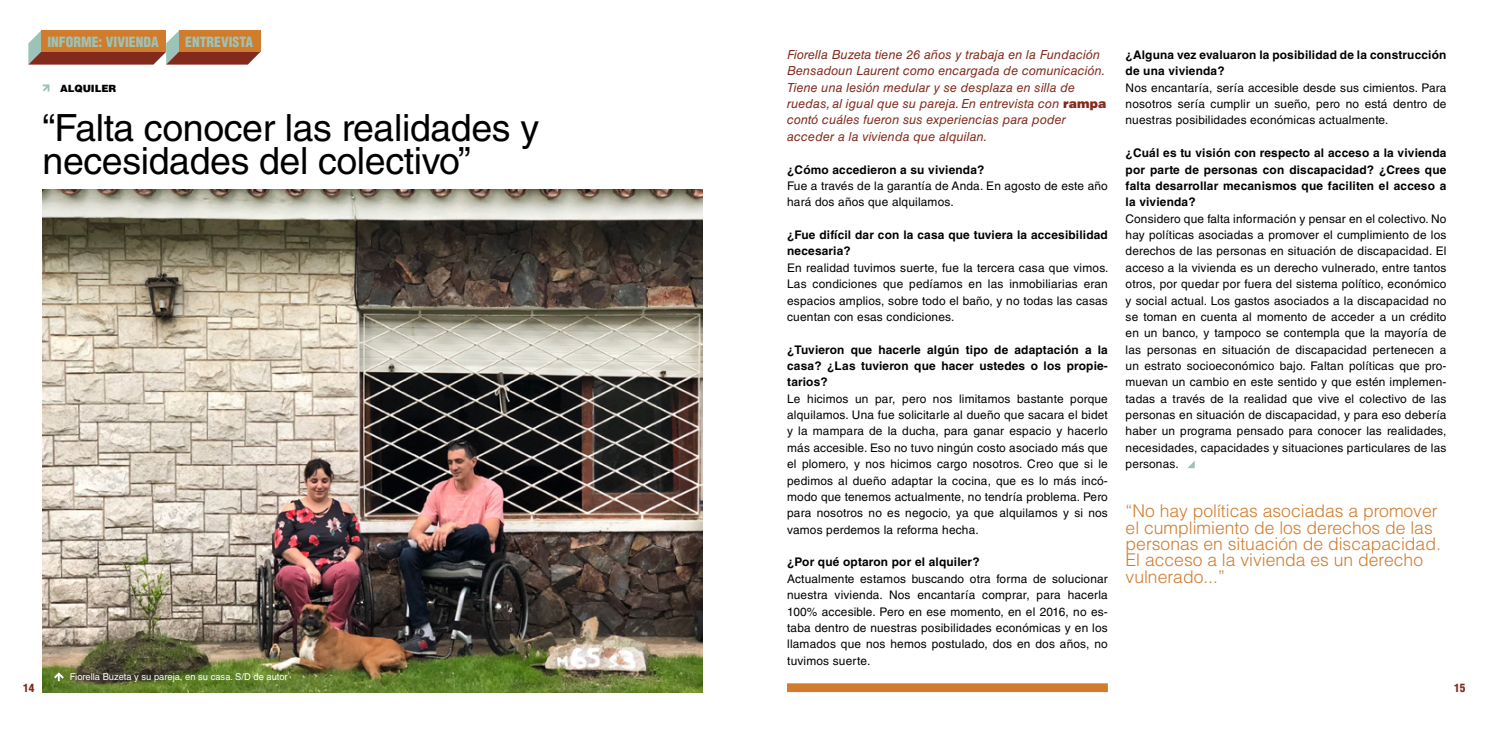
<style>
.page{position:relative;width:1489px;height:745px;background:#fff}
.page>*{position:absolute;margin:0;border:0;box-sizing:border-box;transform-origin:0 0}
.t1{font:37.5px/32.8px "Helvetica LT Std";letter-spacing:-.01em;color:#000}
.t2{font:300 17.5px/16.4px "Helvetica LT Std";color:#d17c2c}
.t3{font:900 condensed 13.75px "Helvetica LT Std";color:#9cc3b7}
.t4{font:italic 12.5px/16.4px "Helvetica LT Std";letter-spacing:.01em;color:#822b1d}
.t5{font:11.88px/16.4px "Helvetica LT Std";letter-spacing:.015em;color:#000;text-align:justify}
.t6{font:700 11.88px/16.4px "Helvetica LT Std";letter-spacing:.015em;color:#000}
.t7{font:900 condensed 11.25px "Helvetica LT Std";color:#822b1d}
.t8{font:900 10px "Helvetica LT Std";letter-spacing:-.01em;color:#000}
.t9{font:9.38px "Helvetica LT Std";color:#fff}
.s1{font-weight:900;font-style:normal}
</style>
<div class="page">
<svg style="left:42px;top:84px;width:8px;height:8px"></svg>
<img style="left:43px;top:190px;width:659px;height:501px">
<div style="left:787px;top:682px;width:320px;height:9px;background:#d17c2c"></div>
<svg style="left:1187px;top:461px;width:7px;height:7px"></svg>
<svg style="left:28px;top:30px;width:232px;height:35px;background:#a96643"></svg>
<div style="left:41px;top:30px;width:125px;height:22px;background:#d17c2c"></div>
<svg style="left:52px;top:670px;width:14px;height:10px"></svg>
<p class="t3" style="left:47px;top:33px;width:113px">INFORME: VIVIENDA</p>
<p class="t3" style="left:185px;top:33px;width:70px">ENTREVISTA</p>
<p class="t8" style="left:60px;top:81px;width:57px">ALQUILER</p>
<h1 class="t1" style="left:43px;top:111px;width:498px">“Falta conocer las realidades y necesidades del colectivo”</h1>
<p class="t4" style="left:787px;top:46px;width:321px">Fiorella Buzeta tiene 26 años y trabaja en la Fundación Bensadoun Laurent como encargada de comunicación.<br>Tiene una lesión medular y se desplaza en silla de ruedas, al igual que su pareja. En entrevista con <span class="s1">rampa </span>contó cuáles fueron sus experiencias para poder acceder a la vivienda que alquilan.</p>
<p class="t6" style="left:1125px;top:46px;width:322px">¿Alguna vez evaluaron la posibilidad de la construcción de una vivienda?</p>
<p class="t5" style="left:1125px;top:79px;width:322px">Nos encantaría, sería accesible desde sus cimientos. Para nosotros sería cumplir un sueño, pero no está dentro de nuestras posibilidades económicas actualmente.</p>
<p class="t6" style="left:1125px;top:144px;width:322px;text-align:justify">¿Cuál es tu visión con respecto al acceso a la vivienda por parte de personas con discapacidad? ¿Crees que falta desarrollar mecanismos que faciliten el acceso a la vivienda?</p>
<p class="t5" style="left:1125px;top:210px;width:322px">Considero que falta información y pensar en el colectivo. No hay políticas asociadas a promover el cumplimiento de los derechos de las personas en situación de discapacidad. El acceso a la vivienda es un derecho vulnerado, entre tantos otros, por quedar por fuera del sistema político, económico y social actual. Los gastos asociados a la discapacidad no se toman en cuenta al momento de acceder a un crédito en un banco, y tampoco se contempla que la mayoría de las personas en situación de discapacidad pertenecen a un estrato socioeconómico bajo. Faltan políticas que pro&shy;muevan un cambio en este sentido y que estén implemen&shy;tadas a través de la realidad que vive el colectivo de las personas en situación de discapacidad, y para eso debería haber un programa pensado para conocer las realidades, necesidades, capacidades y situaciones particulares de las personas.</p>
<p class="t6" style="left:787px;top:161px;width:199px">¿Cómo accedieron a su vivienda?</p>
<p class="t5" style="left:787px;top:177px;width:322px">Fue a través de la garantía de Anda. En agosto de este año hará dos años que alquilamos.</p>
<p class="t6" style="left:787px;top:226px;width:322px">¿Fue difícil dar con la casa que tuviera la accesibilidad necesaria?</p>
<p class="t5" style="left:787px;top:259px;width:323px">En realidad tuvimos suerte, fue la tercera casa que vimos.<br>Las condiciones que pedíamos en las inmobiliarias eran espacios amplios, sobre todo el baño, y no todas las casas cuentan con esas condiciones.</p>
<p class="t6" style="left:787px;top:341px;width:322px;text-align:justify">¿Tuvieron que hacerle algún tipo de adaptación a la casa? ¿Las tuvieron que hacer ustedes o los propie&shy;tarios?</p>
<p class="t5" style="left:787px;top:390px;width:322px">Le hicimos un par, pero nos limitamos bastante porque alquilamos. Una fue solicitarle al dueño que sacara el bidet y la mampara de la ducha, para ganar espacio y hacerlo más accesible. Eso no tuvo ningún costo asociado más que el plomero, y nos hicimos cargo nosotros. Creo que si le pedimos al dueño adaptar la cocina, que es lo más incó&shy;modo que tenemos actualmente, no tendría problema. Pero para nosotros no es negocio, ya que alquilamos y si nos vamos perdemos la reforma hecha.</p>
<p class="t6" style="left:787px;top:553px;width:194px">¿Por qué optaron por el alquiler?</p>
<p class="t5" style="left:787px;top:570px;width:322px">Actualmente estamos buscando otra forma de solucionar nuestra vivienda. Nos encantaría comprar, para hacerla 100% accesible. Pero en ese momento, en el 2016, no es&shy;taba dentro de nuestras posibilidades económicas y en los llamados que nos hemos postulado, dos en dos años, no tuvimos suerte.</p>
<h2 class="t2" style="left:1125px;top:502px;width:317px">“No hay políticas asociadas a promover el cumplimiento de los derechos de las personas en situación de discapacidad.<br>El acceso a la vivienda es un derecho vulnerado...”</h2>
<p class="t9" style="left:70px;top:671px;width:219px">Fiorella Buzeta y su pareja, en su casa. S/D de autor</p>
<p class="t7" style="left:23px;top:679px;width:13px">14</p>
<p class="t7" style="left:1453px;top:680px;width:13px">15</p>
</div>
